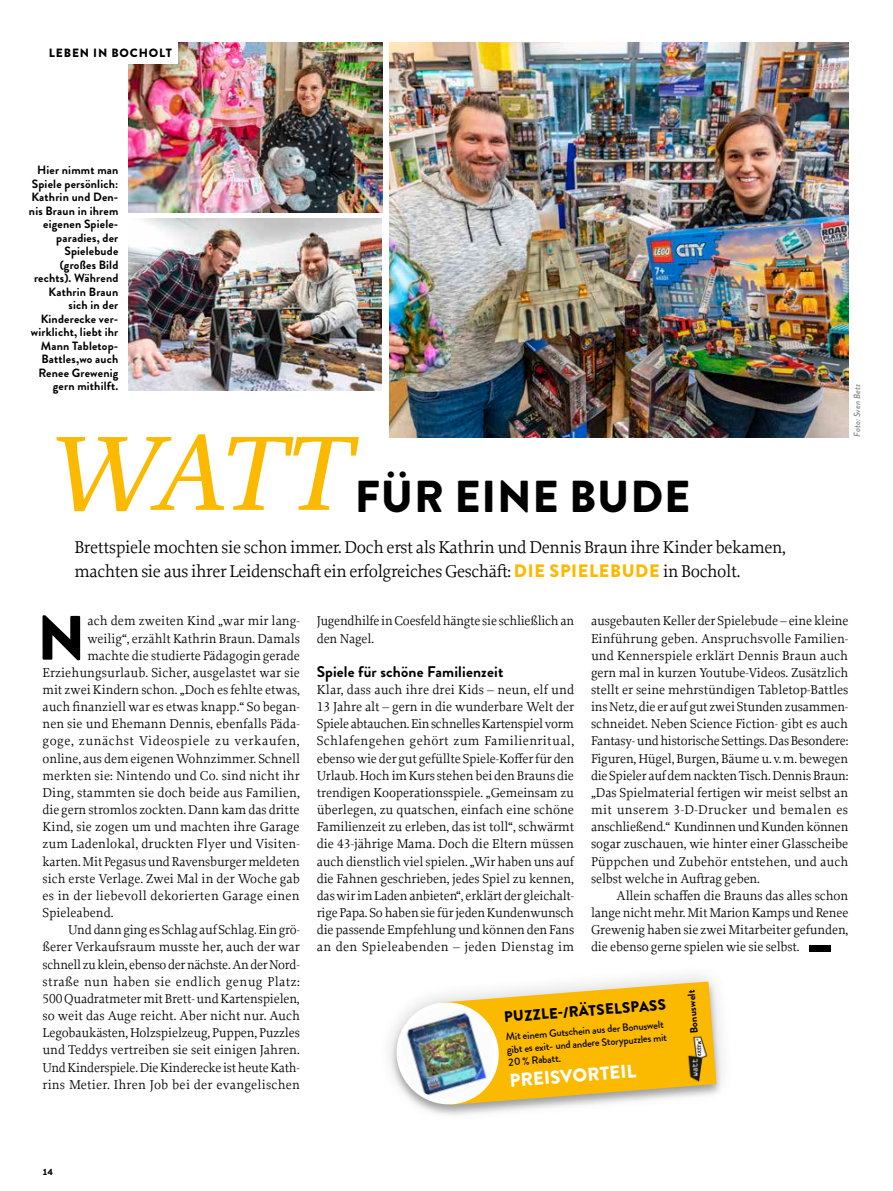
<style>
.page{position:relative;width:893px;height:1191px;background:#fff}
.page>*{position:absolute;margin:0;border:0;box-sizing:border-box;transform-origin:0 0}
.t1{font:italic 500 111.3px "Proforma";color:#fbb900}
.t2{font:900 62.55px "Brandon Grotesque";color:#000}
.t3{font:900 44.7px "Brandon Grotesque";letter-spacing:.02em;color:#000}
.t4{font:900 18.6px "Brandon Grotesque";color:#fff}
.t5{font:18px/24px "Proforma";letter-spacing:-.02em;color:#000}
.t6{font:700 15.45px "Brandon Grotesque";letter-spacing:.01em;color:#000}
.t7{font:900 15px "Brandon Grotesque";color:#000}
.t8{font:13.5px/17.1px "Proforma";color:#000;text-align:justify}
.t9{font:13.5px "Proforma";letter-spacing:-.02em;color:#000}
.t10{font:13.5px "Proforma";letter-spacing:.035em;color:#000}
.t11{font:13.5px "Proforma";letter-spacing:.025em;color:#000}
.t12{font:700 12px/13.5px "Brandon Grotesque";letter-spacing:.015em;color:#000;text-align:right}
.t13{font:900 12px "Brandon Grotesque";letter-spacing:.07em;color:#000}
.t14{font:500 10.5px/12.9px "Brandon Grotesque";color:#000}
.t15{font:700 10.5px "Brandon Grotesque";color:#000}
.t16{font:italic 500 9px "Brandon Grotesque";color:#868686}
.t17{font:900 9px "Brandon Grotesque";color:#000}
.s1{font-family:"Brandon Grotesque";font-weight:900;color:#fbb900}
</style>
<div class="page">
<img style="left:389px;top:43px;width:459px;height:394px">
<img style="left:128px;top:43px;width:254px;height:169px">
<img style="left:128px;top:218px;width:254px;height:172px">
<div style="left:377px;top:962px;width:358px;height:162px;background:#000;opacity:.2"></div>
<svg style="left:397px;top:981px;width:319px;height:125px"></svg>
<img style="left:686px;top:1035px;width:25px;height:48px">
<div style="left:809px;top:945px;width:21px;height:6px;background:#000"></div>
<div style="left:43px;top:43px;width:135px;height:21px;background:#fff"></div>
<p class="t13" style="left:49px;top:45px;width:124px">LEBEN IN BOCHOLT</p>
<p class="t12" style="left:29px;top:164px;width:91px">Hier nimmt man<br>Spiele persönlich:<br>Kathrin und Den&shy;nis Braun in ihrem eigenen Spiele&shy;paradies, der<br>Spielebude (großes Bild rechts). Während<br>Kathrin Braun sich in der<br>Kinderecke ver&shy;wirklicht, liebt ihr<br>Mann Tabletop-<br>Battles,wo auch<br>Renee Grewenig gern mithilft.</p>
<p class="t16" style="left:851px;top:436px;width:54px;rotate:-90deg">Foto: Sven Betz</p>
<h1 class="t1" style="left:43px;top:403px;width:306px">WATT</h1>
<h3 class="t3" style="left:355px;top:465px;width:337px">FÜR EINE BUDE</h3>
<h3 class="t5" style="left:74px;top:534px;width:713px">Brettspiele mochten sie schon immer. Doch erst als Kathrin und Dennis Braun ihre Kinder bekamen, machten sie aus ihrer Leidenschaft ein erfolgreiches Geschäft: <span class="s1">DIE SPIELEBUDE</span> in Bocholt.</h3>
<p class="t8" style="left:317px;top:612px;width:259px">Jugendhilfe in Coesfeld hängte sie schließlich an den Nagel.</p>
<p class="t6" style="left:317px;top:660px;width:188px">Spiele für schöne Familienzeit</p>
<p class="t8" style="left:317px;top:681px;width:259px">Klar, dass auch ihre drei Kids – neun, elf und 13 Jahre alt – gern in die wunderbare Welt der Spiele abtauchen. Ein schnelles Kartenspiel vorm Schlafengehen gehört zum Familienritual, ebenso wie der gut gefüllte Spiele-Koffer für den Urlaub. Hoch im Kurs stehen bei den Brauns die trendigen Kooperationsspiele. „Gemeinsam zu überlegen, zu quatschen, einfach eine schöne Familienzeit zu erleben, das ist toll“, schwärmt die 43-jährige Mama. Doch die Eltern müssen auch dienstlich viel spielen. „Wir haben uns auf die Fahnen geschrieben, jedes Spiel zu kennen, das wir im Laden anbieten“, erklärt der gleichalt&shy;rige Papa. So haben sie für jeden Kundenwunsch die passende Empfehlung und können den Fans an den Spieleabenden – jeden Dienstag im</p>
<h2 class="t2" style="left:37px;top:594px;width:50px">N</h2>
<p class="t8" style="left:87px;top:612px;width:214px">ach dem zweiten Kind „war mir lang-</p>
<p class="t8" style="left:591px;top:612px;width:259px">ausgebauten Keller der Spielebude – eine kleine Einführung geben. Anspruchsvolle Familien&shy;und Kennerspiele erklärt Dennis Braun auch gern mal in kurzen Youtube-Videos. Zusätzlich stellt er seine mehrstündigen Tabletop-Battles ins Netz, die er auf gut zwei Stunden zusammen&shy;schneidet. Neben Science Fiction- gibt es auch Fantasy- und historische Settings. Das Besondere:<br>Figuren, Hügel, Burgen, Bäume u.v.m. bewegen die Spieler auf dem nackten Tisch. Dennis Braun: „Das Spielmaterial fertigen wir meist selbst an mit unserem 3-D-Drucker und bemalen es anschließend.“ Kundinnen und Kunden können sogar zuschauen, wie hinter einer Glasscheibe Püppchen und Zubehör entstehen, und auch selbst welche in Auftrag geben.</p>
<p class="t8" style="left:591px;top:886px;width:259px;text-indent:26px">Allein schaffen die Brauns das alles schon lange nicht mehr. Mit Marion Kamps und Renee Grewenig haben sie zwei Mitarbeiter gefunden, die ebenso gerne spielen wie sie selbst.</p>
<p class="t8" style="left:87px;top:629px;width:214px">weilig“, erzählt Kathrin Braun. Damals</p>
<p class="t8" style="left:87px;top:646px;width:214px">machte die studierte Pädagogin gerade</p>
<p class="t8" style="left:43px;top:663px;width:259px">Erziehungsurlaub. Sicher, ausgelastet war sie</p>
<p class="t8" style="left:43px;top:681px;width:259px">mit zwei Kindern schon. „Doch es fehlte etwas,</p>
<p class="t8" style="left:43px;top:698px;width:259px">auch finanziell war es etwas knapp.“ So began-</p>
<p class="t8" style="left:43px;top:715px;width:259px">nen sie und Ehemann Dennis, ebenfalls Päda-</p>
<p class="t10" style="left:43px;top:733px;width:259px">goge, zunächst Videospiele zu verkaufen,</p>
<p class="t8" style="left:43px;top:749px;width:259px">online, aus dem eigenen Wohnzimmer. Schnell</p>
<p class="t8" style="left:43px;top:766px;width:259px">merkten sie: Nintendo und Co. sind nicht ihr</p>
<p class="t8" style="left:43px;top:784px;width:259px">Ding, stammten sie doch beide aus Familien,</p>
<p class="t8" style="left:43px;top:801px;width:258px">die gern stromlos zockten. Dann kam das dritte</p>
<p class="t8" style="left:43px;top:818px;width:259px">Kind, sie zogen um und machten ihre Garage</p>
<p class="t8" style="left:43px;top:835px;width:259px">zum Ladenlokal, druckten Flyer und Visiten-</p>
<p class="t8" style="left:43px;top:852px;width:259px">karten. Mit Pegasus und Ravensburger meldeten</p>
<p class="t8" style="left:43px;top:869px;width:259px">sich erste Verlage. Zwei Mal in der Woche gab</p>
<p class="t8" style="left:43px;top:886px;width:259px">es in der liebevoll dekorierten Garage einen</p>
<p class="t8" style="left:43px;top:904px;width:72px">Spieleabend.</p>
<p class="t8" style="left:68px;top:921px;width:233px">Und dann ging es Schlag auf Schlag. Ein grö-</p>
<p class="t8" style="left:43px;top:938px;width:259px">ßerer Verkaufsraum musste her, auch der war</p>
<p class="t9" style="left:43px;top:956px;width:259px">schnell zu klein, ebenso der nächste. An der Nord-</p>
<p class="t11" style="left:43px;top:973px;width:259px">straße nun haben sie endlich genug Platz:</p>
<p class="t8" style="left:43px;top:989px;width:259px">500 Quadratmeter mit Brett- und Kartenspielen,</p>
<p class="t8" style="left:43px;top:1007px;width:259px">so weit das Auge reicht. Aber nicht nur. Auch</p>
<p class="t8" style="left:43px;top:1024px;width:259px">Legobaukästen, Holzspielzeug, Puppen, Puzzles</p>
<p class="t8" style="left:43px;top:1041px;width:259px">und Teddys vertreiben sie seit einigen Jahren.</p>
<p class="t9" style="left:43px;top:1059px;width:259px">Und Kinderspiele. Die Kinderecke ist heute Kath-</p>
<p class="t8" style="left:43px;top:1075px;width:259px">rins Metier. Ihren Job bei der evangelischen</p>
<p class="t15" style="left:687px;top:1034px;width:46px;rotate:-95deg">Bonuswelt</p>
<p class="t7" style="left:503px;top:1007px;width:164px;rotate:-5deg">PUZZLE-/RÄTSELSPASS</p>
<p class="t14" style="left:506px;top:1029px;width:162px;rotate:-4deg">Mit einem Gutschein aus der Bonuswelt gibt es exit- und andere Storypuzzles mit<br>20 % Rabatt.</p>
<h3 class="t4" style="left:508px;top:1067px;width:128px;rotate:-5deg">PREISVORTEIL</h3>
<p class="t17" style="left:43px;top:1165px;width:12px">14</p>
</div>
